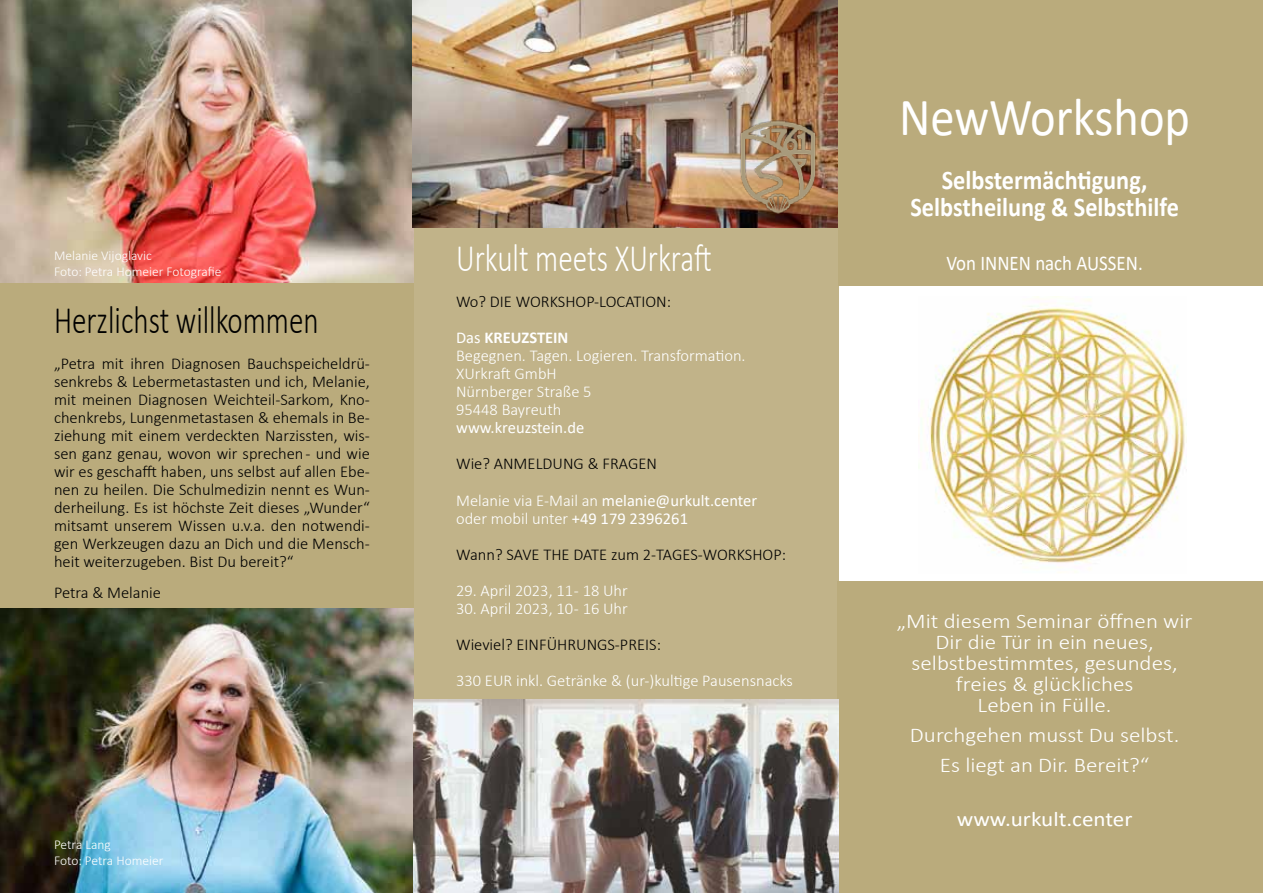
<style>
.page{position:relative;width:1263px;height:893px;background:#fff}
.page>*{position:absolute;margin:0;border:0;box-sizing:border-box;transform-origin:0 0}
.t1{font:54px "Calibri";color:#fff;scale:.9 1}
.t2{font:300 39px "Calibri";color:#000;scale:.75 1}
.t3{font:300 39px "Calibri";color:#fff;scale:.75 1}
.t4{font:700 27px/27px "Calibri";color:#fff;text-align:center;scale:.9 1}
.t5{font:300 21px/21px "Calibri";color:#fff;text-align:center;scale:1.1 1}
.t6{font:21px "Calibri";color:#fff;scale:.9 1}
.t7{font:21px "Calibri";color:#fff;scale:1.1 1}
.t8{font:300 16.5px/18px "Calibri";color:#000;text-align:justify}
.t9{font:300 16.5px/18px "Calibri";color:#fff}
.t10{font:16.5px/18px "Calibri";color:#fff}
.t11{font:300 13.5px/16.2px "Calibri";color:#fff}
.s1{font-weight:400;color:#fff}
.s2{font-weight:700;color:#fff}
.s3{font-weight:300}
</style>
<div class="page">
<div style="left:838px;top:582px;width:425px;height:311px;background:#baab7c"></div>
<div style="left:838px;top:0;width:425px;height:285px;background:#baab7c"></div>
<div style="left:0;top:277px;width:414px;height:386px;background:#baab7c"></div>
<div style="left:412px;top:227px;width:426px;height:472px;background:#c1b389"></div>
<img style="left:918px;top:297px;width:269px;height:275px">
<img style="left:0;top:0;width:414px;height:283px">
<img style="left:0;top:608px;width:414px;height:285px">
<img style="left:412px;top:0;width:425px;height:227px">
<img style="left:414px;top:699px;width:424px;height:194px">
<img style="left:727px;top:114px;width:102px;height:102px">
<p class="t11" style="left:54px;top:247px;width:169px">Melanie Vijoglavic<br>Foto: Petra Homeier Fotografie</p>
<h2 class="t2" style="left:54px;top:296px;width:354px">Herzlichst willkommen</h2>
<p class="t8" style="left:54px;top:354px;width:317px">„Petra mit ihren Diagnosen Bauchspeicheldrü&shy;senkrebs &amp; Lebermetastasten und ich, Melanie, mit meinen Diagnosen Weichteil-Sarkom, Kno&shy;chenkrebs, Lungenmetastasen &amp; ehemals in Be&shy;ziehung mit einem verdeckten Narzissten, wis&shy;sen ganz genau, wovon wir sprechen - und wie wir es geschafft haben, uns selbst auf allen Ebe&shy;nen zu heilen. Die Schulmedizin nennt es Wun&shy;derheilung. Es ist höchste Zeit dieses „Wunder“ mitsamt unserem Wissen u.v.a. den notwendi&shy;gen Werkzeugen dazu an Dich und die Mensch&shy;heit weiterzugeben. Bist Du bereit?“</p>
<p class="t8" style="left:54px;top:584px;width:109px">Petra &amp; Melanie</p>
<p class="t11" style="left:54px;top:836px;width:111px">Petra Lang<br>Foto: Petra Homeier</p>
<h2 class="t3" style="left:456px;top:233px;width:342px">Urkult meets XUrkraft</h2>
<p class="t8" style="left:456px;top:283px;width:216px;line-height:36px">Wo? DIE WORKSHOP-LOCATION:<br><span class="s1">Das</span> <span class="s2">KREUZSTEIN</span></p>
<p class="t9" style="left:456px;top:346px;width:291px">Begegnen. Tagen. Logieren. Transformation.<br>XUrkraft GmbH<br>Nürnberger Straße 5<br>95448 Bayreuth</p>
<p class="t10" style="left:456px;top:418px;width:130px">www.kreuzstein.de</p>
<p class="t8" style="left:456px;top:454px;width:202px">Wie? ANMELDUNG &amp; FRAGEN</p>
<p class="t10" style="left:456px;top:491px;width:303px"><span class="s3">Melanie via E-Mail an</span> melanie@urkult.center <span class="s3">oder mobil unter</span> +49 179 2396261</p>
<p class="t8" style="left:456px;top:546px;width:331px">Wann? SAVE THE DATE zum 2-TAGES-WORKSHOP:</p>
<p class="t9" style="left:456px;top:582px;width:173px">29. April 2023, 11 - 18 Uhr</p>
<p class="t9" style="left:456px;top:600px;width:173px">30. April 2023, 10 - 16 Uhr</p>
<p class="t8" style="left:456px;top:636px;width:206px">Wieviel? EINFÜHRUNGS-PREIS:</p>
<p class="t9" style="left:456px;top:672px;width:338px">330 EUR inkl. Getränke &amp; (ur-)kultige Pausensnacks</p>
<h1 class="t1" style="left:899px;top:80px;width:325px">NewWorkshop</h1>
<h3 class="t4" style="left:910px;top:166px;width:300px">Selbstermächtigung,<br>Selbstheilung &amp; Selbsthilfe</h3>
<p class="t6" style="left:946px;top:249px;width:220px">Von INNEN nach AUSSEN.</p>
<p class="t5" style="left:897px;top:611px;width:270px">„Mit diesem Seminar öffnen wir<br>Dir die Tür in ein neues, selbstbestimmtes, gesundes, freies &amp; glückliches<br>Leben in Fülle.</p>
<p class="t5" style="left:910px;top:720px;width:246px;line-height:30px">Durchgehen musst Du selbst.<br>Es liegt an Dir. Bereit?“</p>
<p class="t7" style="left:957px;top:805px;width:161px">www.urkult.center</p>
</div>
